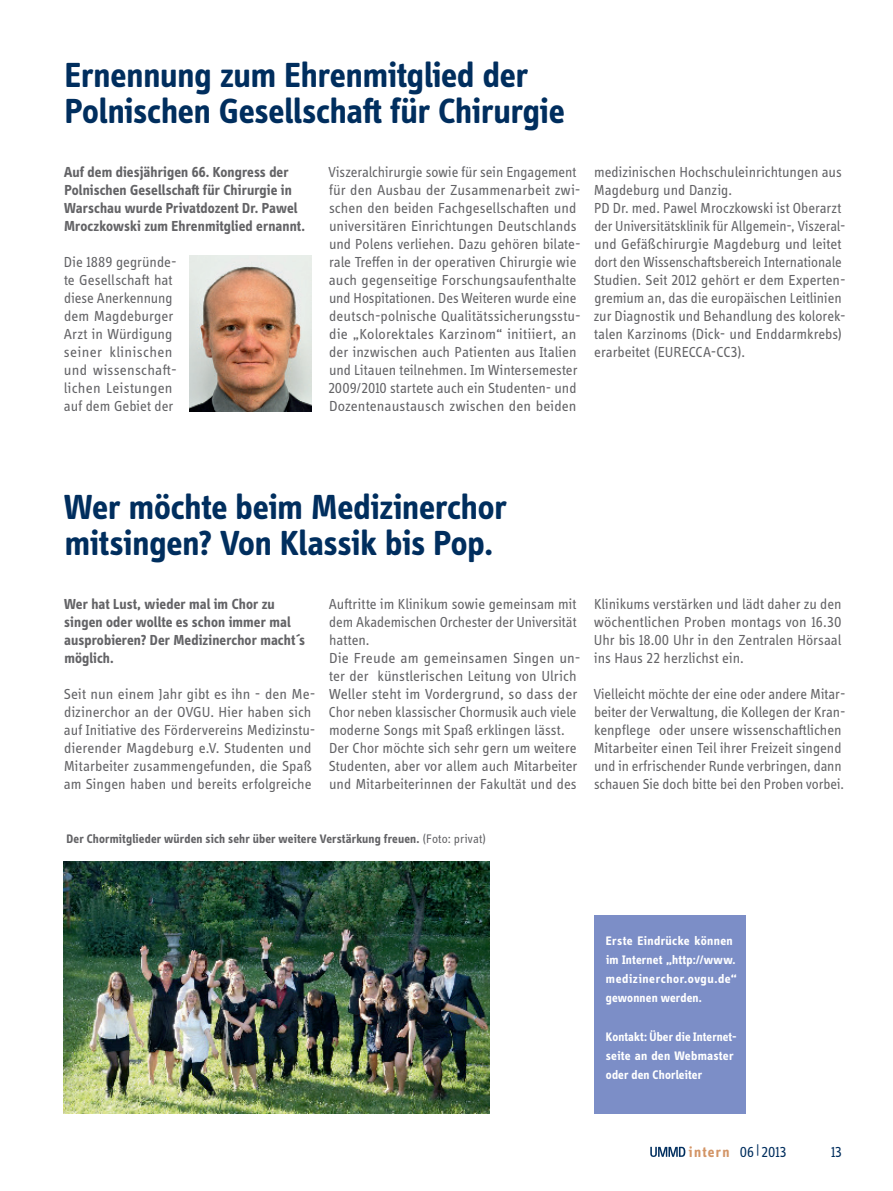
<style>
.page{position:relative;width:893px;height:1191px;background:#fff}
.page>*{position:absolute;margin:0;border:0;box-sizing:border-box;transform-origin:0 0}
.t1{font:700 36px/36px "Info Display OT";letter-spacing:-.005em;color:#002e5e}
.t2{font:15px/18px "Info Display OT";color:#636366}
.t3{font:700 15px/18px "Info Display OT";letter-spacing:.005em;color:#636366}
.t4{font:15px "Info Display OT";color:#002e5e}
.t5{font:700 12.75px/19.2px "Info Display OT";letter-spacing:.015em;color:#fff}
.t6{font:700 12.75px "Info Display OT";letter-spacing:.015em;color:#636366}
.s1{font-weight:400}
.s2{font-weight:700;color:#d39567}
</style>
<div class="page">
<img style="left:64px;top:861px;width:425px;height:252px">
<img style="left:190px;top:255px;width:122px;height:156px">
<div style="left:594px;top:915px;width:152px;height:198px;background:#7c8ec7"></div>
<svg style="left:650px;top:1146px;width:35px;height:11px"></svg>
<h1 class="t1" style="left:65px;top:57px;width:501px">Ernennung zum Ehrenmitglied der<br>Polnischen Gesellschaft für Chirurgie</h1>
<p class="t3" style="left:64px;top:163px;width:242px">Auf dem diesjährigen 66. Kongress der Polnischen Gesellschaft für Chirurgie in Warschau wurde Privatdozent Dr. Pawel Mroczkowski zum Ehrenmitglied ernannt.</p>
<p class="t2" style="left:64px;top:253px;width:115px">Die 1889 gegründe&shy;te Gesellschaft hat diese Anerkennung dem Magdeburger<br>Arzt in Würdigung seiner klinischen und wissenschaft&shy;lichen Leistungen auf dem Gebiet der</p>
<p class="t2" style="left:328px;top:163px;width:254px">Viszeralchirurgie sowie für sein Engagement für den Ausbau der Zusammenarbeit zwi&shy;schen den beiden Fachgesellschaften und universitären Einrichtungen Deutschlands und Polens verliehen. Dazu gehören bilate&shy;rale Treffen in der operativen Chirurgie wie auch gegenseitige Forschungsaufenthalte und Hospitationen. Des Weiteren wurde eine deutsch-polnische Qualitätssicherungsstu&shy;die „Kolorektales Karzinom“ initiiert, an der inzwischen auch Patienten aus Italien und Litauen teilnehmen. Im Wintersemester 2009/2010 startete auch ein Studenten- und Dozentenaustausch zwischen den beiden</p>
<p class="t2" style="left:594px;top:163px;width:253px">medizinischen Hochschuleinrichtungen aus Magdeburg und Danzig.<br>PD Dr. med. Pawel Mroczkowski ist Oberarzt der Universitätsklinik für Allgemein-, Viszeral&shy;und Gefäßchirurgie Magdeburg und leitet dort den Wissenschaftsbereich Internationale Studien. Seit 2012 gehört er dem Experten&shy;gremium an, das die europäischen Leitlinien zur Diagnostik und Behandlung des kolorek&shy;talen Karzinoms (Dick- und Enddarmkrebs) erarbeitet (EURECCA-CC3).</p>
<h1 class="t1" style="left:64px;top:489px;width:444px">Wer möchte beim Medizinerchor mitsingen? Von Klassik bis Pop.</h1>
<p class="t3" style="left:64px;top:595px;width:242px">Wer hat Lust, wieder mal im Chor zu singen oder wollte es schon immer mal ausprobieren? Der Medizinerchor macht´s möglich.</p>
<p class="t2" style="left:64px;top:685px;width:253px">Seit nun einem Jahr gibt es ihn - den Me&shy;dizinerchor an der OVGU. Hier haben sich auf Initiative des Fördervereins Medizinstu&shy;dierender Magdeburg e.V. Studenten und Mitarbeiter zusammengefunden, die Spaß am Singen haben und bereits erfolgreiche</p>
<p class="t2" style="left:329px;top:595px;width:253px">Auftritte im Klinikum sowie gemeinsam mit dem Akademischen Orchester der Universität hatten.<br>Die Freude am gemeinsamen Singen un&shy;ter der künstlerischen Leitung von Ulrich Weller steht im Vordergrund, so dass der Chor neben klassischer Chormusik auch viele moderne Songs mit Spaß erklingen lässt.<br>Der Chor möchte sich sehr gern um weitere Studenten, aber vor allem auch Mitarbeiter und Mitarbeiterinnen der Fakultät und des</p>
<p class="t2" style="left:594px;top:595px;width:249px;text-align:justify">Klinikums verstärken und lädt daher zu den wöchentlichen Proben montags von 16.30<br>Uhr bis 18.00 Uhr in den Zentralen Hörsaal ins Haus 22 herzlichst ein.</p>
<p class="t2" style="left:594px;top:685px;width:253px">Vielleicht möchte der eine oder andere Mitar&shy;beiter der Verwaltung, die Kollegen der Kran&shy;kenpflege oder unsere wissenschaftlichen Mitarbeiter einen Teil ihrer Freizeit singend und in erfrischender Runde verbringen, dann schauen Sie doch bitte bei den Proben vorbei.</p>
<p class="t6" style="left:67px;top:831px;width:421px">Der Chormitglieder würden sich sehr über weitere Verstärkung freuen. <span class="s1">(Foto: privat)</span></p>
<p class="t5" style="left:606px;top:931px;width:133px">Erste Eindrücke können im Internet „http://www. medizinerchor.ovgu.de“ gewonnen werden.</p>
<p class="t5" style="left:606px;top:1026px;width:133px">Kontakt: Über die Internet&shy;seite an den Webmaster oder den Chorleiter</p>
<p class="t4" style="left:689px;top:1143px;width:99px"><span class="s2">intern</span> 06|2013</p>
<p class="t4" style="left:831px;top:1143px;width:12px">13</p>
</div>
